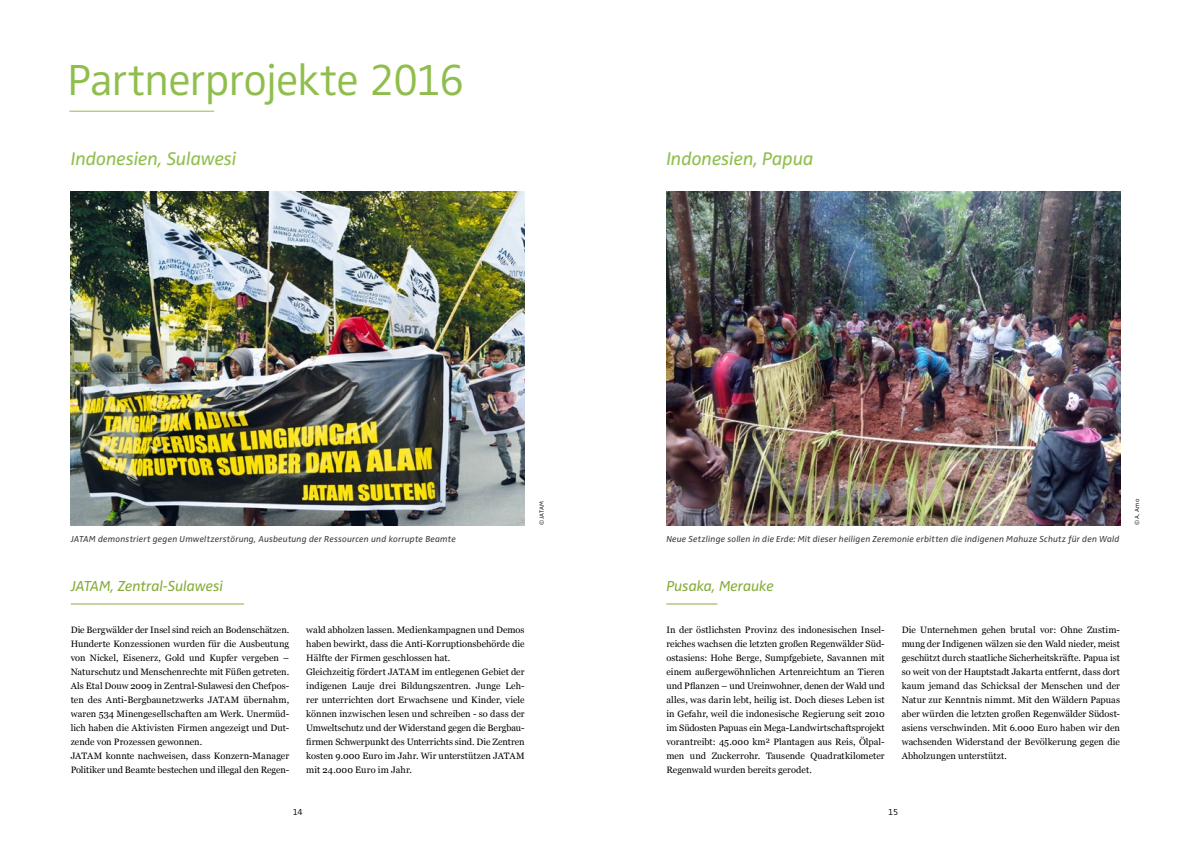
<style>
.page{position:relative;width:1191px;height:842px;background:#fff}
.page>*{position:absolute;margin:0;border:0;box-sizing:border-box;transform-origin:0 0}
.t1{font:300 45px "Zwo";letter-spacing:-.02em;color:#90be4d}
.t2{font:italic 19px "Zwo";letter-spacing:-.01em;color:#90be4d}
.t3{font:italic 15px "Zwo";letter-spacing:-.01em;color:#88ac3b}
.t4{font:9.2px/14px "Georgia";color:#000}
.t5{font:italic 9px "Zwo";letter-spacing:.015em;color:#3c3c3b}
.t6{font:300 9px "Zwo";color:#000}
.t7{font:300 6.2px "Zwo";letter-spacing:.015em;color:#000}
</style>
<div class="page">
<hr style="left:69px;top:111px;width:145px;height:1px;background:#90be4d">
<img style="left:71px;top:192px;width:453px;height:333px">
<hr style="left:71px;top:603px;width:173px;height:1px;background:#88ac3b">
<img style="left:666px;top:192px;width:454px;height:333px">
<hr style="left:666px;top:603px;width:51px;height:1px;background:#88ac3b">
<h1 class="t1" style="left:67px;top:54px;width:399px">Partnerprojekte 2016</h1>
<h2 class="t2" style="left:71px;top:148px;width:167px">Indonesien, Sulawesi</h2>
<h2 class="t2" style="left:666px;top:148px;width:149px">Indonesien, Papua</h2>
<p class="t5" style="left:71px;top:533px;width:386px">JATAM demonstriert gegen Umweltzerstörung, Ausbeutung der Ressourcen und korrupte Beamte</p>
<h3 class="t3" style="left:71px;top:577px;width:154px">JATAM, Zentral-Sulawesi</h3>
<p class="t4" style="left:71px;top:622px;width:220px">Die Bergwälder der Insel sind reich an Bodenschätzen.<br>Hunderte Konzessionen wurden für die Ausbeutung von Nickel, Eisenerz, Gold und Kupfer vergeben – Naturschutz und Menschenrechte mit Füßen getreten.<br>Als Etal Douw 2009 in Zentral-Sulawesi den Chefpos&shy;ten des Anti-Bergbaunetzwerks JATAM übernahm, waren 534 Minengesellschaften am Werk. Unermüd&shy;lich haben die Aktivisten Firmen angezeigt und Dut&shy;zende von Prozessen gewonnen.<br>JATAM konnte nachweisen, dass Konzern-Manager Politiker und Beamte bestechen und illegal den Regen-</p>
<p class="t4" style="left:306px;top:622px;width:220px">wald abholzen lassen. Medienkampagnen und Demos haben bewirkt, dass die Anti-Korruptionsbehörde die Hälfte der Firmen geschlossen hat.<br>Gleichzeitig fördert JATAM im entlegenen Gebiet der indigenen Lauje drei Bildungszentren. Junge Leh&shy;rer unterrichten dort Erwachsene und Kinder, viele können inzwischen lesen und schreiben - so dass der Umweltschutz und der Widerstand gegen die Bergbau&shy;firmen Schwerpunkt des Unterrichts sind. Die Zentren kosten 9.000 Euro im Jahr. Wir unterstützen JATAM mit 24.000 Euro im Jahr.</p>
<p class="t7" style="left:538px;top:525px;width:26px;rotate:-90deg">© JATAM</p>
<p class="t7" style="left:1133px;top:525px;width:28px;rotate:-90deg">© A. Amo</p>
<p class="t5" style="left:666px;top:533px;width:454px">Neue Setzlinge sollen in die Erde: Mit dieser heiligen Zeremonie erbitten die indigenen Mahuze Schutz für den Wald</p>
<h3 class="t3" style="left:666px;top:577px;width:109px">Pusaka, Merauke</h3>
<p class="t4" style="left:666px;top:622px;width:220px;text-align:justify">In der östlichsten Provinz des indonesischen Insel&shy;reiches wachsen die letzten großen Regenwälder Süd&shy;ostasiens: Hohe Berge, Sumpfgebiete, Savannen mit einem außergewöhnlichen Artenreichtum an Tieren und Pflanzen – und Ureinwohner, denen der Wald und alles, was darin lebt, heilig ist. Doch dieses Leben ist in Gefahr, weil die indonesische Regierung seit 2010 im Südosten Papuas ein Mega-Landwirtschaftsprojekt vorantreibt: 45.000 km² Plantagen aus Reis, Ölpal&shy;men und Zuckerrohr. Tausende Quadratkilometer Regenwald wurden bereits gerodet.</p>
<p class="t4" style="left:901px;top:622px;width:220px;text-align:justify">Die Unternehmen gehen brutal vor: Ohne Zustim&shy;mung der Indigenen wälzen sie den Wald nieder, meist geschützt durch staatliche Sicherheitskräfte. Papua ist so weit von der Hauptstadt Jakarta entfernt, dass dort kaum jemand das Schicksal der Menschen und der Natur zur Kenntnis nimmt. Mit den Wäldern Papuas aber würden die letzten großen Regenwälder Südost&shy;asiens verschwinden. Mit 6.000 Euro haben wir den wachsenden Widerstand der Bevölkerung gegen die Abholzungen unterstützt.</p>
<p class="t6" style="left:293px;top:807px;width:11px">14</p>
<p class="t6" style="left:888px;top:807px;width:12px">15</p>
</div>
